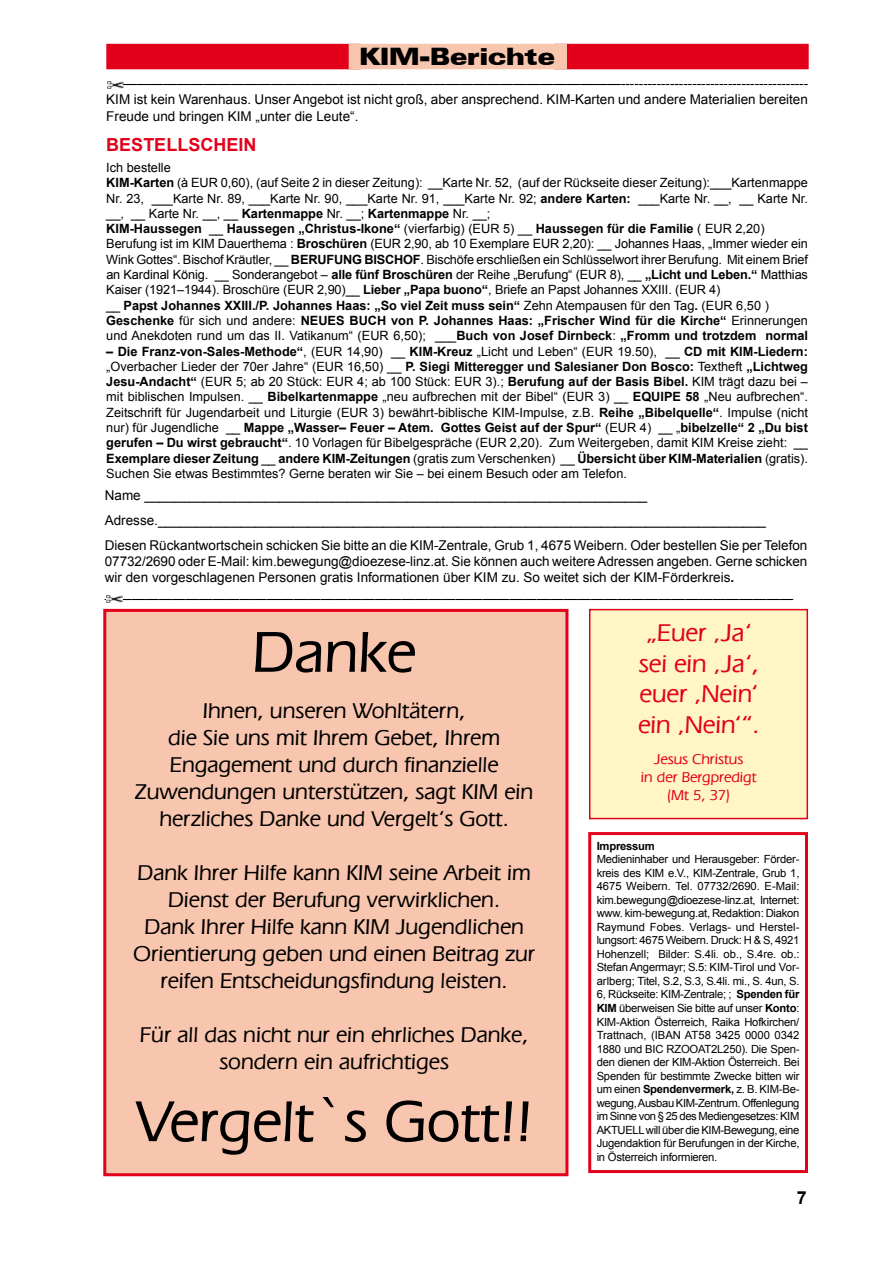
<style>
.page{position:relative;width:893px;height:1263px;background:#fff}
.page>*{position:absolute;margin:0;border:0;box-sizing:border-box;transform-origin:0 0}
.t1{font:500 60px "Eras IT Cby BT";color:#000}
.t2{font:500 25.5px/30.6px "Eras IT Cby BT";color:#e2001a;text-align:center}
.t3{font:900 expanded 24px "Zurich BT";color:#000}
.t4{font:500 22.5px/27px "Eras IT Cby BT";color:#000;text-align:center}
.t5{font:700 18px "Arial";color:#e2001a}
.t6{font:700 18px "Arial";color:#000}
.t7{font:500 15px/18px "Eras IT Cby BT";color:#e2001a;text-align:center}
.t8{font:13.5px/16.2px "Arial";color:#000}
.t9{font:12.75px/15.3px "Arial";letter-spacing:-.01em;color:#000}
.t10{font:11.25px/13.5px "Arial";letter-spacing:-.02em;color:#000;text-align:justify}
.t11{font:700 11.25px "Arial";letter-spacing:-.02em;color:#000}
.s1{font-weight:700}
</style>
<div class="page">
<div style="left:106px;top:44px;width:255px;height:25px;background:#e2001a"></div>
<div style="left:554px;top:44px;width:255px;height:25px;background:#e2001a"></div>
<div style="left:349px;top:44px;width:218px;height:25px;background:#f8c5ae"></div>
<div style="left:588px;top:832px;width:220px;height:341px;border:3px solid #e2001a"></div>
<img style="left:107px;top:81px;width:16px;height:7px">
<img style="left:106px;top:595px;width:16px;height:7px">
<div style="left:589px;top:609px;width:219px;height:210px;background:#fff5c5;border:2px solid #e2001a"></div>
<div style="left:103px;top:609px;width:465px;height:567px;background:#f8c5ae;border:3px solid #e2001a"></div>
<h3 class="t3" style="left:359px;top:42px;width:197px">KIM-Berichte</h3>
<p class="t8" style="left:106px;top:76px;width:703px;text-align:justify;text-indent:17px">—————————————————————————————————————------------------------------------------ KIM ist kein Warenhaus. Unser Angebot ist nicht groß, aber ansprechend. KIM-Karten und andere Materialien bereiten Freude und bringen KIM „unter die Leute“.</p>
<h3 class="t5" style="left:106px;top:132px;width:152px">BESTELLSCHEIN</h3>
<p class="t9" style="left:106px;top:160px;width:703px">Ich bestelle<br><span class="s1">KIM-Karten</span> (à EUR 0,60), (auf Seite 2 in dieser Zeitung): __Karte Nr. 52, (auf der Rückseite dieser Zeitung):___Kartenmappe Nr. 23, ___Karte Nr. 89, ___Karte Nr. 90, ___Karte Nr. 91, ___Karte Nr. 92; <span class="s1">andere Karten:</span> ___Karte Nr. __, __ Karte Nr. __, __ Karte Nr. __, __ <span class="s1">Kartenmappe</span> Nr. __; <span class="s1">Kartenmappe</span> Nr. __;<br><span class="s1">KIM-Haussegen</span> __ <span class="s1">Haussegen „Christus-Ikone“</span> (vierfarbig) (EUR 5) __ <span class="s1">Haussegen für die Familie</span> ( EUR 2,20)<br>Berufung ist im KIM Dauerthema : <span class="s1">Broschüren</span> (EUR 2,90, ab 10 Exemplare EUR 2,20): __ Johannes Haas, „Immer wieder ein Wink Gottes“. Bischof Kräutler, __ <span class="s1">BERUFUNG BISCHOF</span>. Bischöfe erschließen ein Schlüsselwort ihrer Berufung. Mit einem Brief an Kardinal König. __ Sonderangebot – <span class="s1">alle fünf Broschüren</span> der Reihe „Berufung“ (EUR 8), __ <span class="s1">„Licht und Leben.“</span> Matthias Kaiser (1921–1944). Broschüre (EUR 2,90)__ <span class="s1">Lieber „Papa buono“</span>, Briefe an Papst Johannes XXIII. (EUR 4)<br>__ <span class="s1">Papst Johannes XXIII./P. Johannes Haas: „So viel Zeit muss sein“</span> Zehn Atempausen für den Tag<span class="s1">.</span> (EUR 6,50 )<br><span class="s1">Geschenke</span> für sich und andere: <span class="s1">NEUES BUCH von P. Johannes Haas: „Frischer Wind für die Kirche“</span> Erinnerungen und Anekdoten rund um das II. Vatikanum“ (EUR 6,50); ___<span class="s1">Buch von Josef Dirnbeck</span>: <span class="s1">„Fromm und trotzdem normal</span></p>
<p class="t9" style="left:106px;top:343px;width:703px;text-align:justify"><span class="s1">– Die Franz-von-Sales-Methode“</span>, (EUR 14,90) __ <span class="s1">KIM-Kreuz</span> „Licht und Leben“ (EUR 19.50), __ <span class="s1">CD mit KIM-Liedern: </span>„Overbacher Lieder der 70er Jahre“ (EUR 16,50) __ <span class="s1">P. Siegi Mitteregger und Salesianer Don Bosco:</span> Textheft <span class="s1">„Lichtweg Jesu-Andacht“</span> (EUR 5; ab 20 Stück: EUR 4; ab 100 Stück: EUR 3).; <span class="s1">Berufung auf der Basis Bibel.</span> KIM trägt dazu bei – mit biblischen Impulsen. __ <span class="s1">Bibelkartenmappe</span> „neu aufbrechen mit der Bibel“ (EUR 3) __ <span class="s1">EQUIPE 58</span> „Neu aufbrechen“.<br>Zeitschrift für Jugendarbeit und Liturgie (EUR 3) bewährt-biblische KIM-Impulse, z.B. <span class="s1">Reihe „Bibelquelle“</span>. Impulse (nicht nur) für Jugendliche __ <span class="s1">Mappe „Wasser– Feuer – Atem. Gottes Geist auf der Spur“</span> (EUR 4) __ „<span class="s1">bibelzelle“ 2 „Du bist gerufen – Du wirst gebraucht“</span>. 10 Vorlagen für Bibelgespräche (EUR 2,20). Zum Weitergeben, damit KIM Kreise zieht: __ <span class="s1">Exemplare dieser Zeitung</span> __ <span class="s1">andere KIM-Zeitungen</span> (gratis zum Verschenken) __ <span class="s1">Übersicht über KIM-Materialien</span> (gratis).<br>Suchen Sie etwas Bestimmtes? Gerne beraten wir Sie – bei einem Besuch oder am Telefon.</p>
<p class="t8" style="left:105px;top:483px;width:704px;line-height:24.8px">Name ___________________________________________________________________<br>Adresse._________________________________________________________________________________<br>Diesen Rückantwortschein schicken Sie bitte an die KIM-Zentrale, Grub 1, 4675 Weibern. Oder bestellen Sie per Telefon</p>
<p class="t8" style="left:105px;top:553px;width:704px">07732/2690 oder E-Mail: kim.bewegung@dioezese-linz.at. Sie können auch weitere Adressen angeben. Gerne schicken wir den vorgeschlagenen Personen gratis Informationen über KIM zu. So weitet sich der KIM-Förderkreis<span class="s1">.</span></p>
<p class="t8" style="left:105px;top:590px;width:690px">———————————————————————————————————————————————————</p>
<h2 class="t2" style="left:638px;top:617px;width:123px">„Euer ‚Ja‘ sei ein ‚Ja‘, euer ‚Nein‘ ein ‚Nein‘“.</h2>
<p class="t7" style="left:641px;top:749px;width:117px">Jesus Christus<br>in der Bergpredigt (Mt 5, 37)</p>
<h1 class="t1" style="left:252px;top:616px;width:165px">Danke</h1>
<h3 class="t4" style="left:135px;top:697px;width:400px">Ihnen, unseren Wohltätern,<br>die Sie uns mit Ihrem Gebet, Ihrem Engagement und durch finanzielle Zuwendungen unterstützen, sagt KIM ein herzliches Danke und Vergelt‘s Gott.</h3>
<h3 class="t4" style="left:133px;top:859px;width:403px">Dank Ihrer Hilfe kann KIM seine Arbeit im Dienst der Berufung verwirklichen.<br>Dank Ihrer Hilfe kann KIM Jugendlichen Orientierung geben und einen Beitrag zur reifen Entscheidungsfindung leisten.</h3>
<h3 class="t4" style="left:140px;top:1021px;width:390px">Für all das nicht nur ein ehrliches Danke, sondern ein aufrichtiges</h3>
<h1 class="t1" style="left:136px;top:1085px;width:398px">Vergelt`s Gott!!</h1>
<p class="t11" style="left:597px;top:838px;width:60px">Impressum</p>
<p class="t10" style="left:597px;top:853px;width:204px">Medieninhaber und Herausgeber: Förder&shy;kreis des KIM e.V., KIM-Zentrale, Grub 1, 4675 Weibern. Tel. 07732/2690. E-Mail: kim.bewegung@dioezese-linz.at, Internet: www. kim-bewegung.at, Redaktion: Diakon Raymund Fobes. Verlags- und Herstel&shy;lungsort: 4675 Weibern. Druck: H &amp; S, 4921<br>Hohenzell; Bilder: S.4li. ob., S.4re. ob.:<br>Stefan Angermayr; S.5: KIM-Tirol und Vor&shy;arlberg; Titel, S.2, S.3, S.4li. mi., S. 4un, S.<br>6, Rückseite: KIM-Zentrale; ; <span class="s1">Spenden für KIM</span> überweisen Sie bitte auf unser <span class="s1">Konto</span>:<br>KIM-Aktion Österreich, Raika Hofkirchen/ Trattnach, (IBAN AT58 3425 0000 0342<br>1880 und BIC RZOOAT2L250). Die Spen&shy;den dienen der KIM-Aktion Österreich. Bei Spenden für bestimmte Zwecke bitten wir um einen <span class="s1">Spendenvermerk,</span> z. B. KIM-Be&shy;wegung, Ausbau KIM-Zentrum. Offenlegung im Sinne von § 25 des Mediengesetzes: KIM AKTUELL will über die KIM-Bewegung, eine Jugendaktion für Berufungen in der Kirche, in Österreich informieren.</p>
<h3 class="t6" style="left:797px;top:1185px;width:12px">7</h3>
</div>
